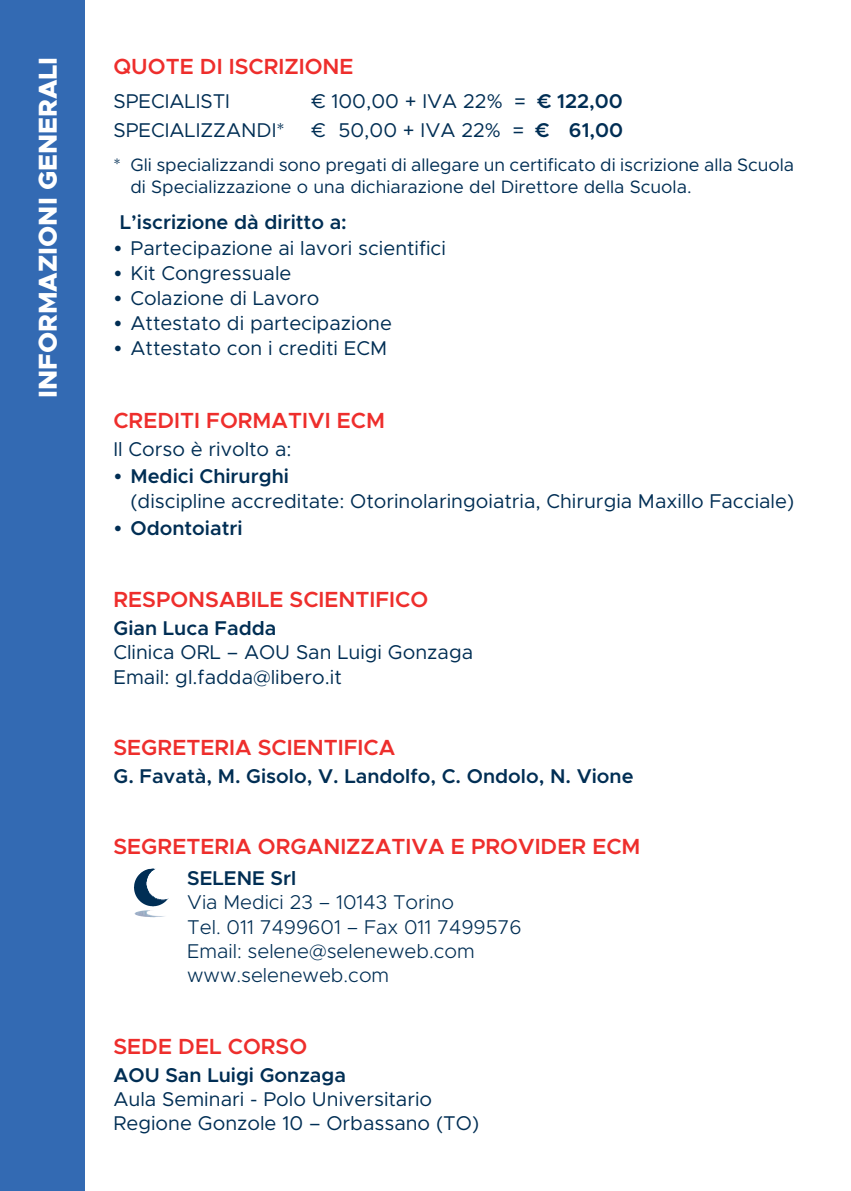
<style>
.page{position:relative;width:851px;height:1191px;background:#fff}
.page>*{position:absolute;margin:0;border:0;box-sizing:border-box;transform-origin:0 0}
.t1{font:800 26px "Metropolis";color:#fff}
.t2{font:600 22px "Metropolis";color:#ee2e2c}
.t3{font:20px/24.4px "Metropolis";color:#002e54}
.t4{font:600 20px "Metropolis";color:#002e54}
.t5{font:300 20px/24.4px "Metropolis";color:#002e54}
.t6{font:18px/21.6px "Metropolis";color:#002e54}
.s1{font-weight:600}
.s2{color:#fff}
.s3{font-weight:600;color:#fff}
.s4{font-family:"Baskerville";font-weight:700;font-style:italic}
</style>
<div class="page">
<div style="left:0;top:0;width:85px;height:1191px;background:#336ab3"></div>
<img style="left:134px;top:910px;width:31px;height:7px">
<img style="left:134px;top:868px;width:34px;height:38px">
<h1 class="t1" style="left:36px;top:398px;width:343px;rotate:-90deg">INFORMAZIONI GENERALI</h1>
<p class="t2" style="left:113px;top:57px;width:241px">QUOTE DI ISCRIZIONE</p>
<p class="t3" style="left:113px;top:90px;width:118px">SpecialiSti</p>
<p class="t3" style="left:312px;top:90px;width:312px">€ 100,00 + iVa 22% = <span class="s1">€ 122,00</span></p>
<p class="t3" style="left:113px;top:118px;width:173px">Specializzandi*</p>
<p class="t3" style="left:312px;top:118px;width:313px">€ <span class="s2">1</span>50,00 + iVa 22% = <span class="s1">€</span> <span class="s3">1</span><span class="s1">61,00</span></p>
<p class="t6" style="left:130px;top:155px;width:665px;text-indent:-17px">* Gli specializzandi sono pregati di allegare un certificato di iscrizione alla Scuola di Specializzazione o una dichiarazione del direttore della Scuola.</p>
<p class="t4" style="left:120px;top:214px;width:228px">L’ISCRIZIONE DÀ DIRITTO A:</p>
<p class="t3" style="left:113px;top:236px;width:334px"><span class="s4">•</span> partecipazione ai lavori scientifici</p>
<p class="t3" style="left:113px;top:262px;width:179px"><span class="s4">•</span> Kit congressuale</p>
<p class="t3" style="left:113px;top:287px;width:208px"><span class="s4">•</span> colazione di lavoro</p>
<p class="t3" style="left:113px;top:312px;width:280px"><span class="s4">•</span> attestato di partecipazione</p>
<p class="t3" style="left:113px;top:337px;width:275px"><span class="s4">•</span> attestato con i crediti ecM</p>
<p class="t2" style="left:113px;top:410px;width:273px">CREDITI FORMATIVI ECM</p>
<p class="t3" style="left:113px;top:437px;width:180px">il corso è rivolto a:</p>
<p class="t3" style="left:130px;top:464px;width:665px;line-height:25.2px;text-indent:-17px"><span class="s4">•</span> <span class="s1">MEDICI CHIRURGHI<br></span>(discipline accreditate: Otorinolaringoiatria, chirurgia Maxillo Facciale)</p>
<p class="t4" style="left:113px;top:519px;width:131px"><span class="s4">•</span> ODONTOIATRI</p>
<p class="t2" style="left:113px;top:589px;width:316px">RESPONSABILE SCIENTIFICO</p>
<p class="t4" style="left:113px;top:619px;width:164px">GIAN LUCA FADDA</p>
<p class="t3" style="left:113px;top:641px;width:361px">clinica ORl – aOU San luigi Gonzaga email: gl.fadda@libero.it</p>
<p class="t2" style="left:113px;top:737px;width:283px">SEGRETERIA SCIENTIFICA</p>
<p class="t4" style="left:113px;top:767px;width:521px">G. FAVATÀ, M. GISOLO, V. LANDOLFO, C. ONDOLO, N. VIONE</p>
<p class="t2" style="left:113px;top:836px;width:528px">SEGRETERIA ORGANIZZATIVA E PROVIDER ECM</p>
<p class="t4" style="left:187px;top:869px;width:110px">SELENE SRL</p>
<p class="t5" style="left:187px;top:891px;width:336px">Via Medici 23 – 10143 Torino<br>Tel. 011 7499601 – Fax 011 7499576<br>Email: selene@seleneweb.com www.seleneweb.com</p>
<p class="t2" style="left:113px;top:1036px;width:195px">SEDE DEL CORSO</p>
<p class="t4" style="left:113px;top:1065px;width:234px">AOU SAN LUIGI GONZAGA</p>
<p class="t3" style="left:113px;top:1087px;width:367px">aula Seminari - polo Universitario<br>Regione Gonzole 10 – Orbassano (tO)</p>
</div>
